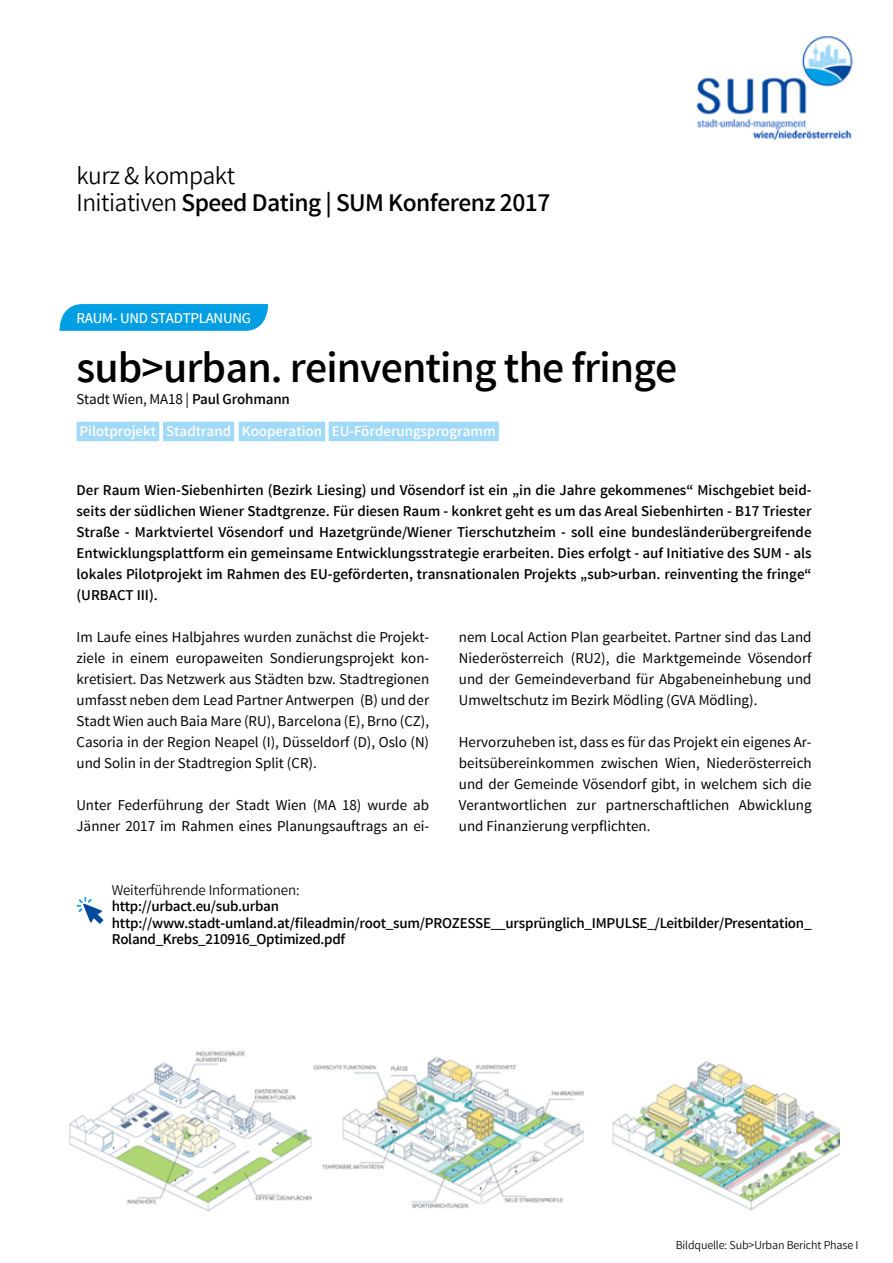
<style>
.page{position:relative;width:893px;height:1263px;background:#fff}
.page>*{position:absolute;margin:0;border:0;box-sizing:border-box;transform-origin:0 0}
.t1{font:700 43.8px "Varta";letter-spacing:-.02em;color:#000}
.t2{font:700 25.5px/27px "Varta";letter-spacing:-.02em;color:#000}
.t3{font:15px/21px "Varta";color:#000;text-align:justify}
.t4{font:700 15px/21px "Varta";letter-spacing:-.015em;color:#000;text-align:justify}
.t5{font:700 15px "Varta";color:#fff}
.t6{font:300 15px "Varta";letter-spacing:-.01em;color:#000}
.t7{font:600 15px "Varta";letter-spacing:-.02em;color:#fff}
.t8{font:300 12px "Varta";letter-spacing:-.01em;color:#000}
.s1{font-weight:300}
.s2{font-weight:700}
</style>
<div class="page">
<svg style="left:59px;top:304px;width:210px;height:27px;background:#0ea3e4"></svg>
<div style="left:163px;top:422px;width:71px;height:19px;background:#a1d9f8"></div>
<div style="left:239px;top:422px;width:86px;height:19px;background:#a1d9f8"></div>
<div style="left:329px;top:422px;width:170px;height:19px;background:#a1d9f8"></div>
<div style="left:77px;top:422px;width:82px;height:19px;background:#a1d9f8"></div>
<svg style="left:77px;top:897px;width:26px;height:27px"></svg>
<img style="left:696px;top:35px;width:157px;height:105px">
<img style="left:69px;top:1050px;width:243px;height:162px">
<img style="left:313px;top:1056px;width:271px;height:153px">
<img style="left:612px;top:1061px;width:227px;height:149px">
<h2 class="t2" style="left:77px;top:161px;width:475px"><span class="s1">kurz &amp; kompakt<br>Initiativen</span> Speed Dating | SUM Konferenz 2017</h2>
<p class="t7" style="left:77px;top:309px;width:176px">RAUM- UND STADTPLANUNG</p>
<h1 class="t1" style="left:77px;top:342px;width:602px">sub&gt;urban. reinventing the fringe</h1>
<p class="t3" style="left:77px;top:388px;width:215px">Stadt Wien, MA18 | <span class="s2">Paul Grohmann</span></p>
<p class="t5" style="left:80px;top:422px;width:418px">Pilotprojekt Stadtrand Kooperation EU-Förderungsprogramm</p>
<p class="t4" style="left:77px;top:479px;width:737px">Der Raum Wien-Siebenhirten (Bezirk Liesing) und Vösendorf ist ein „in die Jahre gekommenes“ Mischgebiet beid&shy;seits der südlichen Wiener Stadtgrenze. Für diesen Raum - konkret geht es um das Areal Siebenhirten - B17 Triester Straße - Marktviertel Vösendorf und Hazetgründe/Wiener Tierschutzheim - soll eine bundesländerübergreifende Entwicklungsplattform ein gemeinsame Entwicklungsstrategie erarbeiten. Dies erfolgt - auf Initiative des SUM - als lokales Pilotprojekt im Rahmen des EU-geförderten, transnationalen Projekts „sub&gt;urban. reinventing the fringe“ (URBACT III).</p>
<p class="t3" style="left:77px;top:627px;width:354px">Im Laufe eines Halbjahres wurden zunächst die Projekt&shy;ziele in einem europaweiten Sondierungsprojekt kon&shy;kretisiert. Das Netzwerk aus Städten bzw. Stadtregionen umfasst neben dem Lead Partner Antwerpen (B) und der Stadt Wien auch Baia Mare (RU), Barcelona (E), Brno (CZ), Casoria in der Region Neapel (I), Düsseldorf (D), Oslo (N) und Solin in der Stadtregion Split (CR).</p>
<p class="t3" style="left:77px;top:795px;width:354px">Unter Federführung der Stadt Wien (MA 18) wurde ab<br>Jänner 2017 im Rahmen eines Planungsauftrags an ei-</p>
<p class="t3" style="left:459px;top:627px;width:354px">nem Local Action Plan gearbeitet. Partner sind das Land Niederösterreich (RU2), die Marktgemeinde Vösendorf und der Gemeindeverband für Abgabeneinhebung und Umweltschutz im Bezirk Mödling (GVA Mödling).</p>
<p class="t3" style="left:459px;top:732px;width:354px">Hervorzuheben ist, dass es für das Projekt ein eigenes Ar&shy;beitsübereinkommen zwischen Wien, Niederösterreich und der Gemeinde Vösendorf gibt, in welchem sich die Verantwortlichen zur partnerschaftlichen Abwicklung und Finanzierung verpflichten.</p>
<p class="t6" style="left:112px;top:881px;width:189px">Weiterführende Informationen:</p>
<p class="t4" style="left:112px;top:898px;width:701px;line-height:16.5px;text-align:left">http://urbact.eu/sub.urban http://www.stadt-umland.at/fileadmin/root_sum/PROZESSE__ursprünglich_IMPULSE_/Leitbilder/Presentation_<br>Roland_Krebs_210916_Optimized.pdf</p>
<p class="t8" style="left:676px;top:1238px;width:184px">Bildquelle: Sub&gt;Urban Bericht Phase I</p>
</div>
